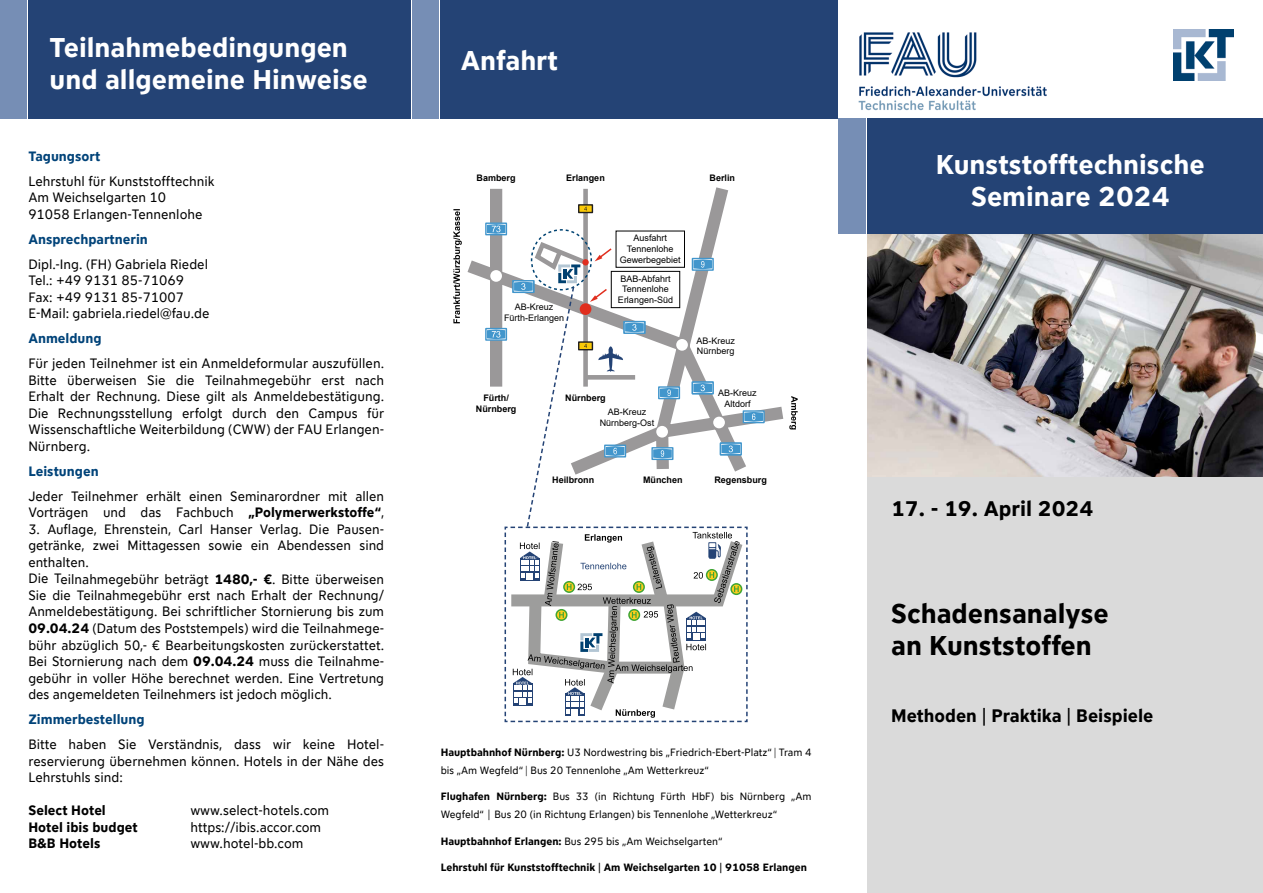
<style>
.page{position:relative;width:1263px;height:893px;background:#fff}
.page>*{position:absolute;margin:0;border:0;box-sizing:border-box;transform-origin:0 0}
.t1{font:700 27px/32.2px "FAU Sans Office";color:#fff;text-align:center}
.t2{font:700 27px/32.4px "FAU Sans Office";color:#000}
.t3{font:700 21px "FAU Sans Office";color:#000}
.t4{font:700 18px "FAU Sans Office";color:#000}
.t5{font:13.5px/16.5px "FAU Sans Office";color:#000}
.t6{font:700 13.5px "FAU Sans Office";color:#004379}
.t7{font:700 13.5px "FAU Sans Office";color:#000}
.t8{font:10.5px/18px "FAU Sans Office";color:#000}
.t9{font:700 10.5px "FAU Sans Office";color:#000}
.t10{font:9px/10.8px "Arial";color:#000;text-align:center}
.t11{font:700 9px/10.8px "Arial";color:#000;text-align:center}
.s1{font-weight:700}
</style>
<div class="page">
<div style="left:868px;top:437px;width:395px;height:456px;background:#dadada"></div>
<img style="left:858px;top:32px;width:189px;height:79px">
<div style="left:868px;top:118px;width:395px;height:116px;background:#244375"></div>
<div style="left:441px;top:0;width:397px;height:118px;background:#244375"></div>
<div style="left:28px;top:0;width:382px;height:118px;background:#244375"></div>
<div style="left:838px;top:118px;width:27px;height:116px;background:#768eb5"></div>
<img style="left:1174px;top:30px;width:59px;height:50px">
<div style="left:0;top:0;width:26px;height:118px;background:#768eb5"></div>
<div style="left:412px;top:0;width:27px;height:118px;background:#768eb5"></div>
<svg style="left:454px;top:187px;width:342px;height:243px"></svg>
<div style="left:485px;top:328px;width:22px;height:13px;border:1px solid #4296cc"></div>
<div style="left:487px;top:330px;width:18px;height:8px;background:#4296cc"></div>
<svg style="left:486px;top:223px;width:20px;height:12px"></svg>
<div style="left:485px;top:222px;width:22px;height:13px;border:1px solid #4296cc"></div>
<div style="left:487px;top:225px;width:18px;height:8px;background:#4296cc"></div>
<svg style="left:490px;top:270px;width:12px;height:12px"></svg>
<div style="left:743px;top:410px;width:22px;height:13px;border:1px solid #4296cc"></div>
<div style="left:744px;top:413px;width:19px;height:8px;background:#4296cc"></div>
<svg style="left:579px;top:205px;width:13px;height:8px"></svg>
<div style="left:578px;top:204px;width:15px;height:9px;border:1px solid #211f1e"></div>
<svg style="left:453px;top:209px;width:9px;height:114px"></svg>
<svg style="left:789px;top:396px;width:9px;height:33px"></svg>
<svg style="left:492px;top:226px;width:263px;height:497px"></svg>
<img style="left:868px;top:234px;width:395px;height:242px">
<h1 class="t1" style="left:50px;top:30px;width:320px;text-align:left">Teilnahmebedingungen und allgemeine Hinweise</h1>
<p class="t6" style="left:28px;top:146px;width:73px">Tagungsort</p>
<p class="t5" style="left:28px;top:172px;width:188px">Lehrstuhl für Kunststofftechnik<br>Am Weichselgarten 10<br>91058 Erlangen-Tennenlohe</p>
<p class="t6" style="left:28px;top:229px;width:121px">Ansprechpartnerin</p>
<p class="t5" style="left:28px;top:255px;width:183px">Dipl.-Ing. (FH) Gabriela Riedel<br>Tel.: +49 9131 85-71069<br>Fax: +49 9131 85-71007<br>E-Mail: gabriela.riedel@fau.de</p>
<p class="t6" style="left:28px;top:329px;width:75px">Anmeldung</p>
<p class="t5" style="left:28px;top:355px;width:357px;text-align:justify">Für jeden Teilnehmer ist ein Anmeldeformular auszufüllen.<br>Bitte überweisen Sie die Teilnahmegebühr erst nach Erhalt der Rechnung. Diese gilt als Anmeldebestätigung.<br>Die Rechnungsstellung erfolgt durch den Campus für Wissenschaftliche Weiterbildung (CWW) der FAU Erlangen-Nürnberg.</p>
<p class="t6" style="left:28px;top:461px;width:72px">Leistungen</p>
<p class="t5" style="left:28px;top:487px;width:357px">Jeder Teilnehmer erhält einen Seminarordner mit allen<br>Vorträgen und das Fachbuch <span class="s1">„Polymerwerkstoffe“</span>,</p>
<p class="t5" style="left:28px;top:520px;width:357px">3. Auflage, Ehrenstein, Carl Hanser Verlag. Die Pausen&shy;getränke, zwei Mittagessen sowie ein Abendessen sind enthalten.<br>Die Teilnahmegebühr beträgt <span class="s1">1480,- €</span>. Bitte überweisen Sie die Teilnahmegebühr erst nach Erhalt der Rechnung/ Anmeldebestätigung. Bei schriftlicher Stornierung bis zum <span class="s1">09.04.24</span> (Datum des Poststempels) wird die Teilnahmege&shy;bühr abzüglich 50,- € Bearbeitungskosten zurückerstattet.<br>Bei Stornierung nach dem <span class="s1">09.04.24</span> muss die Teilnahme&shy;gebühr in voller Höhe berechnet werden. Eine Vertretung des angemeldeten Teilnehmers ist jedoch möglich.</p>
<p class="t6" style="left:28px;top:709px;width:118px">Zimmerbestellung</p>
<p class="t5" style="left:28px;top:735px;width:357px;text-align:justify">Bitte haben Sie Verständnis, dass wir keine Hotel&shy;reservierung übernehmen können. Hotels in der Nähe des Lehrstuhls sind:</p>
<p class="t7" style="left:28px;top:800px;width:79px">Select Hotel</p>
<p class="t5" style="left:190px;top:801px;width:140px">www.select-hotels.com</p>
<p class="t7" style="left:28px;top:817px;width:111px">Hotel ibis budget</p>
<p class="t5" style="left:190px;top:818px;width:132px">https://ibis.accor.com</p>
<p class="t7" style="left:28px;top:833px;width:74px">B&amp;B Hotels</p>
<p class="t5" style="left:190px;top:834px;width:115px">www.hotel-bb.com</p>
<h1 class="t1" style="left:461px;top:42px;width:99px">Anfahrt</h1>
<p class="t11" style="left:477px;top:172px;width:41px">Bamberg</p>
<p class="t11" style="left:709px;top:172px;width:27px">Berlin</p>
<p class="t11" style="left:566px;top:172px;width:40px">Erlangen</p>
<p class="t10" style="left:504px;top:301px;width:62px">AB-Kreuz<br>Fürth-Erlangen</p>
<p class="t10" style="left:620px;top:232px;width:63px">Ausfahrt<br>Tennenlohe<br>Gewerbegebiet</p>
<p class="t10" style="left:618px;top:273px;width:57px">BAB-Abfahrt<br>Tennenlohe<br>Erlangen-Süd</p>
<p class="t11" style="left:476px;top:392px;width:42px">Fürth/<br>Nürnberg</p>
<p class="t11" style="left:565px;top:392px;width:42px">Nürnberg</p>
<p class="t10" style="left:600px;top:407px;width:56px">AB-Kreuz<br>Nürnberg-Ost</p>
<p class="t10" style="left:696px;top:335px;width:40px;text-align:left">AB-Kreuz<br>Nürnberg</p>
<p class="t10" style="left:718px;top:388px;width:40px">AB-Kreuz<br>Altdorf</p>
<p class="t11" style="left:552px;top:474px;width:44px">Heilbronn</p>
<p class="t11" style="left:643px;top:474px;width:41px">München</p>
<p class="t11" style="left:714px;top:474px;width:54px">Regensburg</p>
<p class="t8" style="left:441px;top:743px;width:372px"><span class="s1">Hauptbahnhof Nürnberg:</span> U3 Nordwestring bis „Friedrich-Ebert-Platz“ | Tram 4 bis „Am Wegfeld“ | Bus 20 Tennenlohe „Am Wetterkreuz“</p>
<p class="t8" style="left:441px;top:787px;width:372px"><span class="s1">Flughafen Nürnberg:</span> Bus 33 (in Richtung Fürth HbF) bis Nürnberg „Am<br>Wegfeld“ Bus 20 (in Richtung Erlangen) bis Tennenlohe „Wetterkreuz“</p>
<p class="t8" style="left:441px;top:832px;width:283px"><span class="s1">Hauptbahnhof Erlangen:</span> Bus 295 bis „Am Weichselgarten“</p>
<p class="t9" style="left:441px;top:860px;width:368px">Lehrstuhl für Kunststofftechnik | Am Weichselgarten 10 | 91058 Erlangen</p>
<h1 class="t1" style="left:936px;top:147px;width:270px">Kunststofftechnische<br>Seminare 2024</h1>
<h2 class="t3" style="left:891px;top:493px;width:204px">17. - 19. April 2024</h2>
<h1 class="t2" style="left:891px;top:595px;width:219px">Schadensanalyse an Kunststoffen</h1>
<h3 class="t4" style="left:891px;top:703px;width:264px">Methoden | Praktika | Beispiele</h3>
</div>
